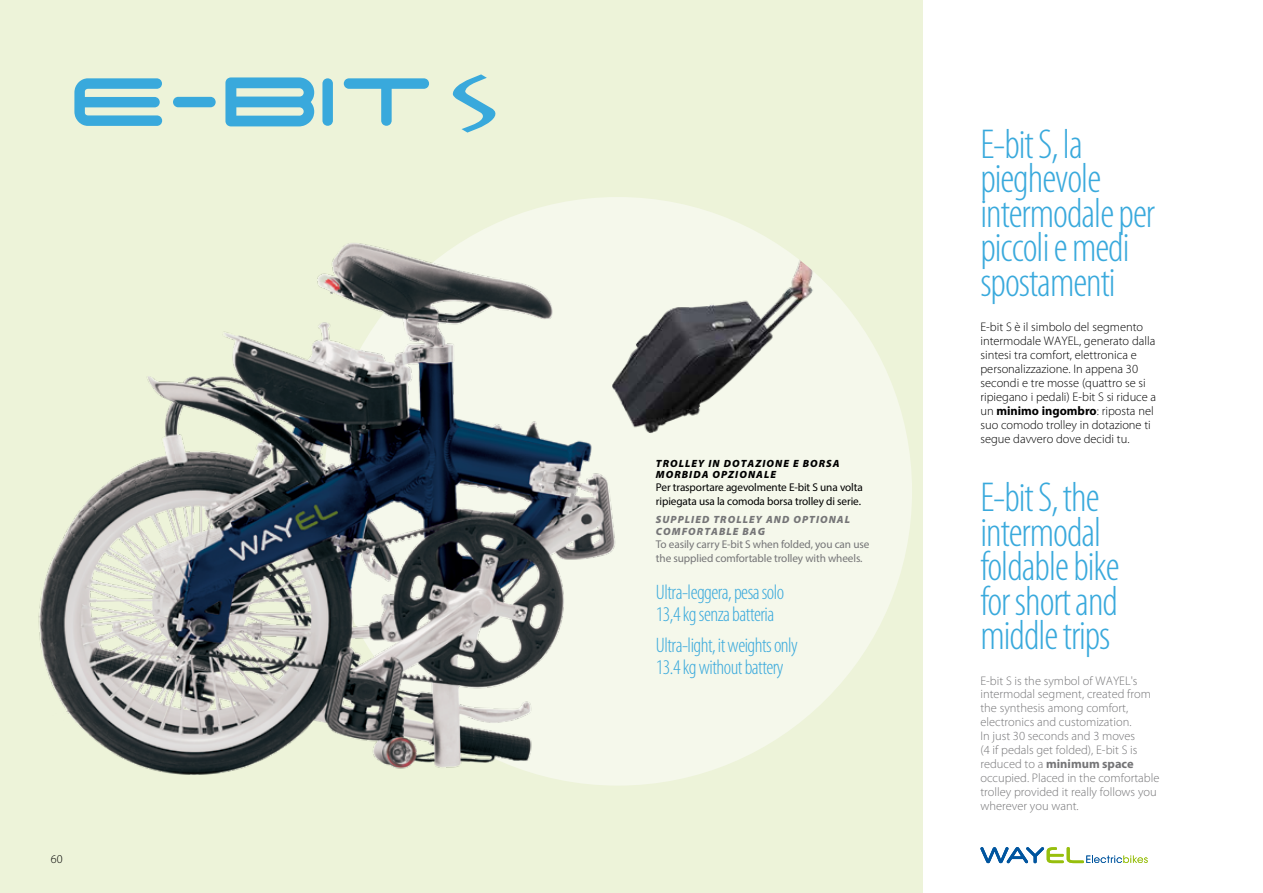
<style>
.page{position:relative;width:1263px;height:893px;background:#fff}
.page>*{position:absolute;margin:0;border:0;box-sizing:border-box;transform-origin:0 0}
.t1{font:300 condensed 42px/34.5px "Myriad Pro";letter-spacing:-.025em;color:#39a9dc}
.t2{font:300 condensed 21px/22.5px "Myriad Pro";letter-spacing:-.025em;color:#39a9dc}
.t3{font:300 12.45px/14px "Myriad Pro";color:#757577}
.t4{font:300 12.45px/14px "Myriad Pro";color:#000}
.t5{font:300 12px "Myriad Pro";color:#000}
.t6{font:11.25px/13.5px "Myriad Pro";letter-spacing:-.01em;color:#000}
.t7{font:11.25px/13.5px "Myriad Pro";letter-spacing:-.01em;color:#757577}
.t8{font:italic 900 10.5px/10.5px "Myriad Pro";letter-spacing:.1em;color:#000}
.t9{font:italic 900 10.5px/12px "Myriad Pro";letter-spacing:.1em;color:#757577}
.s1{font-weight:700}
</style>
<div class="page">
<svg style="left:980px;top:847px;width:168px;height:16px"></svg>
<div style="left:0;top:0;width:922px;height:893px;background:#edf3d9"></div>
<div style="left:323px;top:197px;width:589px;height:589px;background:#f5f8eb;border-radius:50%"></div>
<img style="left:635px;top:260px;width:178px;height:173px">
<img style="left:38px;top:232px;width:597px;height:554px">
<svg style="left:74px;top:78px;width:88px;height:48px"></svg>
<svg style="left:173px;top:97px;width:43px;height:10px"></svg>
<svg style="left:225px;top:77px;width:89px;height:49px"></svg>
<svg style="left:322px;top:78px;width:11px;height:48px"></svg>
<svg style="left:344px;top:78px;width:85px;height:48px"></svg>
<svg style="left:452px;top:74px;width:44px;height:59px"></svg>
<p class="t5" style="left:51px;top:852px;width:13px">60</p>
<p class="t8" style="left:656px;top:458px;width:185px">TROLLEY IN DOTAZIONE E BORSA<br>MORBIDA OPZIONALE</p>
<p class="t6" style="left:656px;top:480px;width:208px">Per trasportare agevolmente E-bit S una volta ripiegata usa la comoda borsa trolley di serie.</p>
<p class="t9" style="left:656px;top:513px;width:196px">SUPPLIED TROLLEY AND OPTIONAL<br>COMFORTABLE BAG</p>
<p class="t7" style="left:656px;top:538px;width:215px">To easily carry E-bit S when folded, you can use the supplied comfortable trolley with wheels.</p>
<h2 class="t2" style="left:656px;top:580px;width:130px">Ultra-leggera, pesa solo<br>13,4 kg senza batteria</h2>
<h2 class="t2" style="left:656px;top:634px;width:144px">Ultra-light, it weights only<br>13.4 kg without battery</h2>
<h1 class="t1" style="left:980px;top:127px;width:176px">E-bit S, la pieghevole intermodale per piccoli e medi spostamenti</h1>
<p class="t4" style="left:980px;top:320px;width:177px">E-bit S è il simbolo del segmento intermodale WAYEL, generato dalla sintesi tra comfort, elettronica e personalizzazione. In appena 30 secondi e tre mosse (quattro se si ripiegano i pedali) E-bit S si riduce a un <span class="s1">minimo ingombro</span>: riposta nel suo comodo trolley in dotazione ti segue davvero dove decidi tu.</p>
<h1 class="t1" style="left:980px;top:480px;width:141px">E-bit S, the intermodal foldable bike for short and middle trips</h1>
<p class="t3" style="left:980px;top:673px;width:180px">E-bit S is the symbol of WAYEL's intermodal segment, created from the synthesis among comfort, electronics and customization.<br>In just 30 seconds and 3 moves<br>(4 if pedals get folded), E-bit S is reduced to a <span class="s1">minimum space </span>occupied. Placed in the comfortable trolley provided it really follows you wherever you want.</p>
</div>
